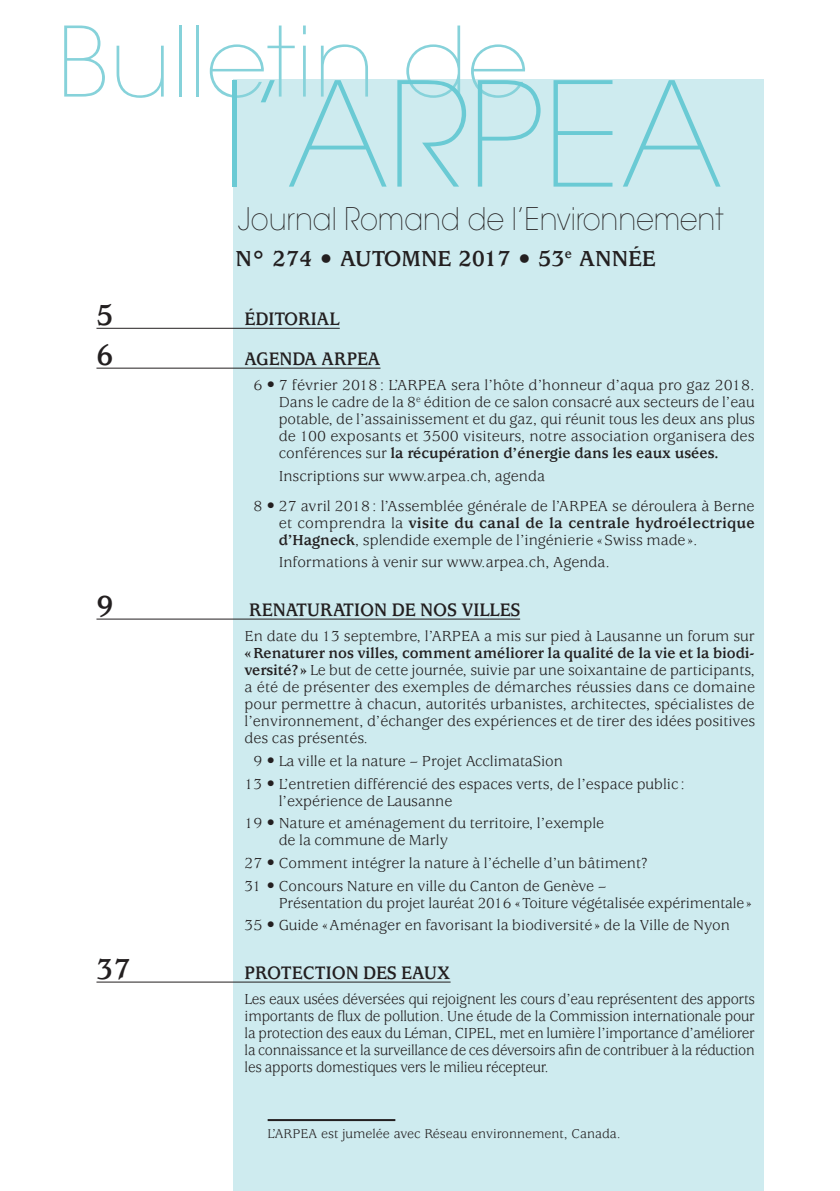
<style>
.page{position:relative;width:840px;height:1191px;background:#fff}
.page>*{position:absolute;margin:0;border:0;box-sizing:border-box;transform-origin:0 0}
.t1{font:200 143.8px "ITC Avant Garde Std";color:#6acad4}
.t2{font:200 96px "ITC Avant Garde Std";color:#86d2da}
.t3{font:700 32px "Usherwood Std";color:#231f20;scale:.95 1}
.t4{font:200 31px "ITC Avant Garde Std";color:#231f20;scale:.9 1}
.t5{font:700 24px "Usherwood Std";color:#231f20}
.t6{font:700 20px "Usherwood Std";color:#231f20;scale:.95 1}
.t7{font:700 20px "Usherwood Std";color:#231f20;scale:.94 1}
.t8{font:16px/17px "Usherwood Std";color:#231f20}
.t9{font:16px/17px "Usherwood Std";color:#231f20;text-align:justify;scale:.95 1}
.t10{font:14px "Usherwood Std";color:#231f20}
.s1{font-weight:700}
</style>
<div class="page">
<div style="left:232px;top:79px;width:531px;height:1112px;background:#ceebef"></div>
<hr style="left:267px;top:1119px;width:128px;height:2px;background:#231f20">
<hr style="left:96px;top:328px;width:243px;height:1px;background:#231f20">
<hr style="left:96px;top:368px;width:284px;height:1px;background:#231f20">
<hr style="left:96px;top:618px;width:424px;height:1px;background:#231f20">
<hr style="left:96px;top:981px;width:354px;height:1px;background:#231f20">
<h2 class="t2" style="left:57px;top:6px;width:472px">Bulletin de</h2>
<h1 class="t1" style="left:221px;top:51px;width:501px">l’ARPEA</h1>
<h3 class="t4" style="left:238px;top:200px;width:540px">Journal Romand de l’Environnement</h3>
<h3 class="t5" style="left:235px;top:245px;width:421px">N° 274 • AUTOMNE 2017 • 53<sup>e</sup> ANNÉE</h3>
<h3 class="t3" style="left:96px;top:297px;width:19px">5</h3>
<p class="t6" style="left:244px;top:307px;width:102px">ÉDITORIAL</p>
<h3 class="t3" style="left:96px;top:337px;width:19px">6</h3>
<p class="t7" style="left:244px;top:347px;width:146px">AGENDA ARPEA</p>
<p class="t8" style="left:278px;top:377px;width:477px;text-align:justify;text-indent:-25px">6 • 7 février 2018: L’ARPEA sera l’hôte d’honneur d’aqua pro gaz 2018.<br>Dans le cadre de la 8<sup>e</sup> édition de ce salon consacré aux secteurs de l’eau potable, de l’assainissement et du gaz, qui réunit tous les deux ans plus de 100 exposants et 3500 visiteurs, notre association organisera des conférences sur <span class="s1">la récupération d’énergie dans les eaux usées.</span></p>
<p class="t8" style="left:253px;top:461px;width:502px;line-height:29.6px;text-indent:25px">Inscriptions sur www.arpea.ch, agenda<br>8 • 27 avril 2018: l’Assemblée générale de l’ARPEA se déroulera à Berne</p>
<p class="t8" style="left:278px;top:514px;width:477px">et comprendra la <span class="s1">visite du canal de la centrale hydroélectrique d’Hagneck</span>, splendide exemple de l’ingénierie «Swiss made».</p>
<p class="t8" style="left:278px;top:554px;width:332px">Informations à venir sur www.arpea.ch, Agenda.</p>
<h3 class="t3" style="left:96px;top:588px;width:19px">9</h3>
<p class="t6" style="left:249px;top:598px;width:286px">RENATURATION DE NOS VILLES</p>
<p class="t8" style="left:244px;top:628px;width:511px">En date du 13 septembre, l’ARPEA a mis sur pied à Lausanne un forum sur</p>
<p class="t8" style="left:244px;top:645px;width:511px;text-align:justify"><span class="s1">«Renaturer nos villes, comment améliorer la qualité de la vie et la biodi&shy;versité? »</span> Le but de cette journée, suivie par une soixantaine de participants, a été de présenter des exemples de démarches réussies dans ce domaine pour permettre à chacun, autorités urbanistes, architectes, spécialistes de l’environnement, d’échanger des expériences et de tirer des idées positives des cas présentés.</p>
<p class="t8" style="left:244px;top:750px;width:441px;line-height:22.6px;text-indent:9px">9 • La ville et la nature – Projet AcclimataSion<br>13 • L’entretien différencié des espaces verts, de l’espace public :</p>
<p class="t8" style="left:244px;top:790px;width:361px;line-height:22.6px;text-indent:34px">l’expérience de Lausanne<br>19 • Nature et aménagement du territoire, l’exemple</p>
<p class="t8" style="left:244px;top:829px;width:404px;line-height:22.6px;text-indent:34px">de la commune de Marly<br>27 • Comment intégrer la nature à l’échelle d’un bâtiment?<br>31 • Concours Nature en ville du Canton de Genève –</p>
<p class="t8" style="left:244px;top:892px;width:508px;line-height:22.6px;text-indent:34px">Présentation du projet lauréat 2016 «Toiture végétalisée expérimentale»<br>35 • Guide «Aménager en favorisant la biodiversité » de la Ville de Nyon</p>
<h3 class="t3" style="left:96px;top:951px;width:37px">37</h3>
<p class="t6" style="left:244px;top:961px;width:218px">PROTECTION DES EAUX</p>
<p class="t9" style="left:244px;top:991px;width:538px">Les eaux usées déversées qui rejoignent les cours d’eau représentent des apports importants de flux de pollution. Une étude de la Commission internationale pour la protection des eaux du Léman, CIPEL, met en lumière l’importance d’améliorer la connaissance et la surveillance de ces déversoirs afin de contribuer à la réduction les apports domestiques vers le milieu récepteur.</p>
<p class="t10" style="left:267px;top:1126px;width:354px">L’ARPEA est jumelée avec Réseau environnement, Canada.</p>
</div>
